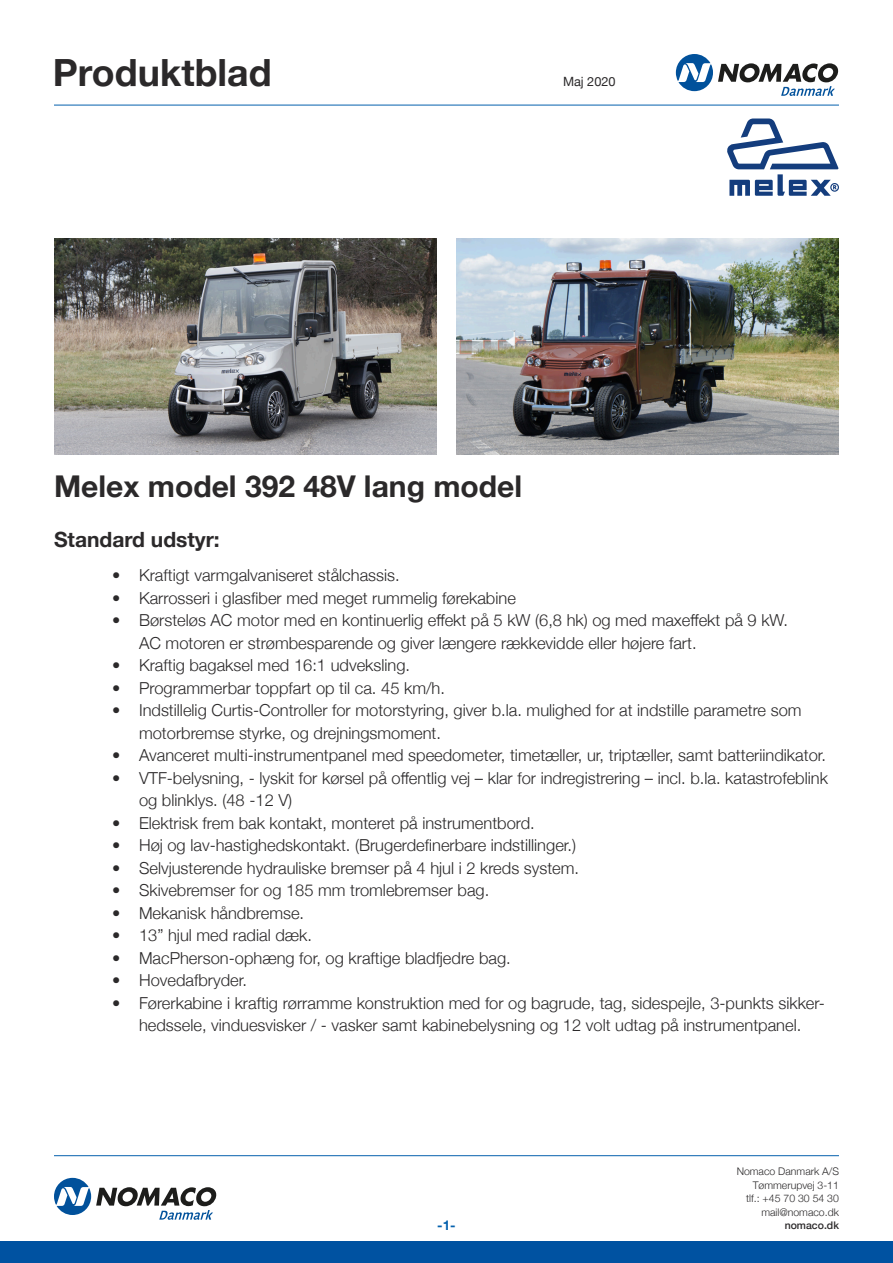
<style>
.page{position:relative;width:893px;height:1263px;background:#fff}
.page>*{position:absolute;margin:0;border:0;box-sizing:border-box;transform-origin:0 0}
.t1{font:700 37.5px "Helvetica Neue";color:#2b292a}
.t2{font:700 30px "Helvetica Neue";color:#2b292a}
.t3{font:700 21px "Helvetica Neue";color:#2b292a}
.t4{font:300 16.5px/22.5px "Helvetica Neue";color:#2b292a}
.t5{font:700 13.5px "Helvetica Neue";color:#0561ad}
.t6{font:12.75px "Helvetica Neue";color:#2b292a}
.t7{font:300 10.5px/13.5px "Helvetica Neue";color:#2b292a;text-align:right}
.t8{font:500 10.5px "Helvetica Neue";color:#2b292a}
</style>
<div class="page">
<div style="left:0;top:1242px;width:893px;height:21px;background:#0052a1"></div>
<svg style="left:54px;top:1178px;width:163px;height:42px"></svg>
<hr style="left:54px;top:1155px;width:785px;height:1px;background:#0561ad">
<svg style="left:676px;top:54px;width:163px;height:42px"></svg>
<hr style="left:54px;top:105px;width:785px;height:1px;background:#0561ad">
<svg style="left:727px;top:118px;width:112px;height:78px"></svg>
<img style="left:54px;top:238px;width:383px;height:216px">
<img style="left:456px;top:238px;width:383px;height:216px">
<h1 class="t1" style="left:53px;top:51px;width:220px">Produktblad</h1>
<p class="t6" style="left:563px;top:77px;width:54px">Maj 2020</p>
<h2 class="t2" style="left:54px;top:474px;width:470px">Melex model 392 48V lang model</h2>
<p class="t3" style="left:54px;top:530px;width:167px">Standard udstyr:</p>
<p class="t4" style="left:112px;top:565px;width:289px">• Kraftigt varmgalvaniseret stålchassis.</p>
<p class="t4" style="left:112px;top:587px;width:405px">• Karrosseri i glas昀椀ber med meget rummelig førekabine</p>
<p class="t4" style="left:139px;top:610px;width:650px;text-indent:-27px">• Børsteløs AC motor med en kontinuerlig e昀昀ekt på 5 kW (6,8 hk) og med maxe昀昀ekt på 9 kW.<br>AC motoren er strømbesparende og giver længere rækkevidde eller højere fart.</p>
<p class="t4" style="left:112px;top:655px;width:300px">• Kraftig bagaksel med 16:1 udveksling.</p>
<p class="t4" style="left:112px;top:677px;width:334px">• Programmerbar toppfart op til ca. 45 km/h.</p>
<p class="t4" style="left:139px;top:700px;width:664px;text-indent:-27px">• Indstillelig Curtis-Controller for motorstyring, giver b.la. mulighed for at indstille parametre som motorbremse styrke, og drejningsmoment.</p>
<p class="t4" style="left:112px;top:745px;width:716px">• Avanceret multi-instrumentpanel med speedometer, timetæller, ur, triptæller, samt batteriindikator.</p>
<p class="t4" style="left:139px;top:767px;width:690px;text-indent:-27px">• VTF-belysning, - lyskit for kørsel på o昀昀entlig vej – klar for indregistrering – incl. b.la. katastrofeblink og blinklys. (48 -12 V)</p>
<p class="t4" style="left:112px;top:812px;width:424px">• Elektrisk frem bak kontakt, monteret på instrumentbord.</p>
<p class="t4" style="left:112px;top:835px;width:466px">• Høj og lav-hastighedskontakt. (Brugerde昀椀nerbare indstillinger.)</p>
<p class="t4" style="left:112px;top:857px;width:469px">• Selvjusterende hydrauliske bremser på 4 hjul i 2 kreds system.</p>
<p class="t4" style="left:112px;top:880px;width:379px">• Skivebremser for og 185 mm tromlebremser bag.</p>
<p class="t4" style="left:112px;top:902px;width:194px">• Mekanisk håndbremse.</p>
<p class="t4" style="left:112px;top:925px;width:201px">• 13” hjul med radial dæk.</p>
<p class="t4" style="left:112px;top:947px;width:400px">• MacPherson-ophæng for, og kraftige bladfjedre bag.</p>
<p class="t4" style="left:112px;top:970px;width:136px">• Hovedafbryder.</p>
<p class="t4" style="left:112px;top:992px;width:714px;text-align:center">• Førerkabine i kraftig rørramme konstruktion med for og bagrude, tag, sidespejle, 3-punkts sikker&shy;hedssele, vinduesvisker / - vasker samt kabinebelysning og 12 volt udtag på instrumentpanel.</p>
<p class="t7" style="left:737px;top:1165px;width:104px">Nomaco Danmark A/S<br>Tømmerupvej 3-11 tlf.: +45 70 30 54 30 mail@nomaco.dk</p>
<p class="t5" style="left:437px;top:1219px;width:20px">-1-</p>
<p class="t8" style="left:785px;top:1219px;width:56px">nomaco.dk</p>
</div>
